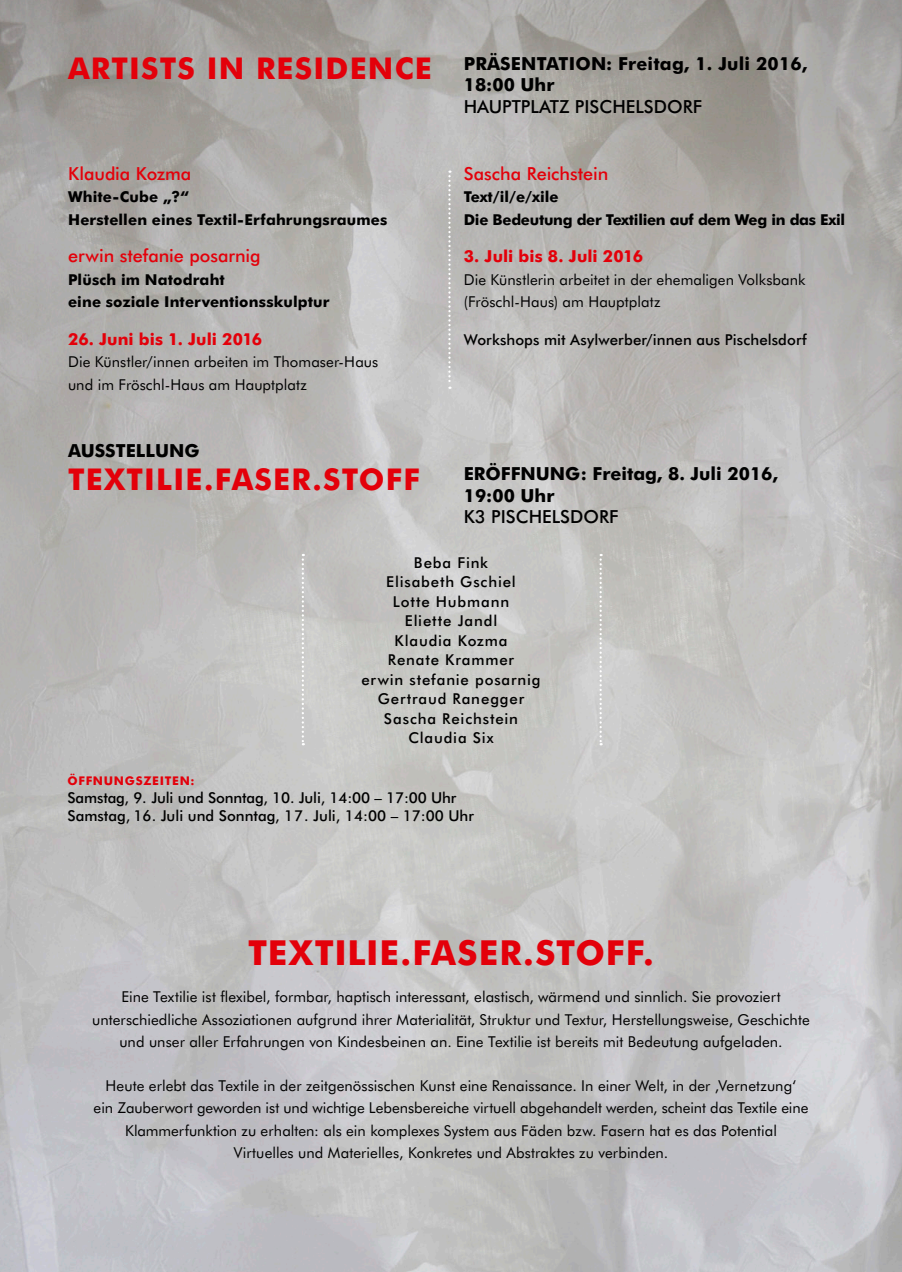
<style>
.page{position:relative;width:902px;height:1272px;background:#fff}
.page>*{position:absolute;margin:0;border:0;box-sizing:border-box;transform-origin:0 0}
.t1{font:700 34.5px "Futura BT";letter-spacing:.025em;color:#e3000a}
.No_Spacing{font:700 30px "Futura BT";letter-spacing:.04em;color:#e3000a}
.No_Spacing-2{font:700 18px/21.6px "Futura BT";color:#000}
.t2{font:500 18px "Futura BT";letter-spacing:-.005em;color:#e3000a}
.t3{font:700 16.5px "Futura BT";color:#e3000a}
.t4{font:15px/22.5px "Futura BT";letter-spacing:.005em;color:#000}
.No_Spacing-3{font:500 15px/19.5px "Futura BT";letter-spacing:.05em;color:#000;text-align:center}
.t5{font:700 15px/22.5px "Futura BT";letter-spacing:.005em;color:#000}
.No_Spacing-4{font:500 15px/18px "Futura BT";color:#000}
.t6{font:700 15px/22.5px "Futura BT";letter-spacing:-.02em;color:#000}
.No_Spacing-5{font:500 15px "Futura BT";letter-spacing:.005em;color:#000}
.No_Spacing-6{font:700 12px "Futura BT";letter-spacing:.06em;color:#e3000a}
.s1{font-weight:500}
</style>
<div class="page">
<svg style="left:302px;top:554px;width:2px;height:190px"></svg>
<svg style="left:599px;top:554px;width:2px;height:191px"></svg>
<svg style="left:448px;top:170px;width:2px;height:219px"></svg>
<p class="No_Spacing" style="left:68px;top:50px;width:365px">ARTISTS IN RESIDENCE</p>
<p class="No_Spacing-2" style="left:463px;top:52px;width:345px">PRÄSENTATION: Freitag, 1. Juli 2016,<br>18:00 Uhr<br><span class="s1">HAUPTPLATZ PISCHELSDORF</span></p>
<p class="t2" style="left:68px;top:162px;width:125px">Klaudia Kozma</p>
<p class="t5" style="left:68px;top:185px;width:321px">White-Cube „?“<br>Herstellen eines Textil-Erfahrungsraumes</p>
<p class="t2" style="left:68px;top:245px;width:194px">erwin stefanie posarnig</p>
<p class="t5" style="left:68px;top:268px;width:263px">Plüsch im Natodraht<br>eine soziale Interventionsskulptur</p>
<p class="t3" style="left:68px;top:329px;width:196px">26. Juni bis 1. Juli 2016</p>
<p class="t4" style="left:68px;top:350px;width:312px">Die Künstler/innen arbeiten im Thomaser-Haus und im Fröschl-Haus am Hauptplatz</p>
<p class="No_Spacing-2" style="left:68px;top:439px;width:133px">AUSSTELLUNG</p>
<p class="t2" style="left:463px;top:162px;width:146px">Sascha Reichstein</p>
<p class="t6" style="left:463px;top:185px;width:383px">Text/il/e/xile<br>Die Bedeutung der Textilien auf dem Weg in das Exil</p>
<p class="t3" style="left:463px;top:246px;width:181px">3. Juli bis 8. Juli 2016</p>
<p class="t4" style="left:463px;top:268px;width:343px">Die Künstlerin arbeitet in der ehemaligen Volksbank (Fröschl-Haus) am Hauptplatz</p>
<p class="No_Spacing-5" style="left:463px;top:330px;width:344px">Workshops mit Asylwerber/innen aus Pischelsdorf</p>
<p class="No_Spacing" style="left:68px;top:461px;width:353px">TEXTILIE.FASER.STOFF</p>
<p class="No_Spacing-2" style="left:463px;top:463px;width:316px">ERÖFFNUNG: Freitag, 8. Juli 2016,<br>19:00 Uhr<br><span class="s1">K3 PISCHELSDORF</span></p>
<p class="No_Spacing-3" style="left:361px;top:552px;width:181px">Beba Fink<br>Elisabeth Gschiel<br>Lotte Hubmann<br>Eliette Jandl<br>Klaudia Kozma<br>Renate Krammer<br>erwin stefanie posarnig<br>Gertraud Ranegger<br>Sascha Reichstein<br>Claudia Six</p>
<p class="No_Spacing-6" style="left:67px;top:773px;width:128px">ÖFFNUNGSZEITEN:</p>
<p class="No_Spacing-4" style="left:67px;top:788px;width:408px">Samstag, 9. Juli und Sonntag, 10. Juli, 14:00 – 17:00 Uhr<br>Samstag, 16. Juli und Sonntag, 17. Juli, 14:00 – 17:00 Uhr</p>
<p class="t1" style="left:248px;top:931px;width:407px">TEXTILIE.FASER.STOFF.</p>
<p class="t4" style="left:92px;top:985px;width:719px;text-align:center">Eine Textilie ist flexibel, formbar, haptisch interessant, elastisch, wärmend und sinnlich. Sie provoziert unterschiedliche Assoziationen aufgrund ihrer Materialität, Struktur und Textur, Herstellungsweise, Geschichte und unser aller Erfahrungen von Kindesbeinen an. Eine Textilie ist bereits mit Bedeutung aufgeladen.</p>
<p class="t4" style="left:94px;top:1073px;width:716px;text-align:center">Heute erlebt das Textile in der zeitgenössischen Kunst eine Renaissance. In einer Welt, in der ‚Vernetzung‘<br>ein Zauberwort geworden ist und wichtige Lebensbereiche virtuell abgehandelt werden, scheint das Textile eine Klammerfunktion zu erhalten: als ein komplexes System aus Fäden bzw. Fasern hat es das Potential Virtuelles und Materielles, Konkretes und Abstraktes zu verbinden.</p>
</div>
